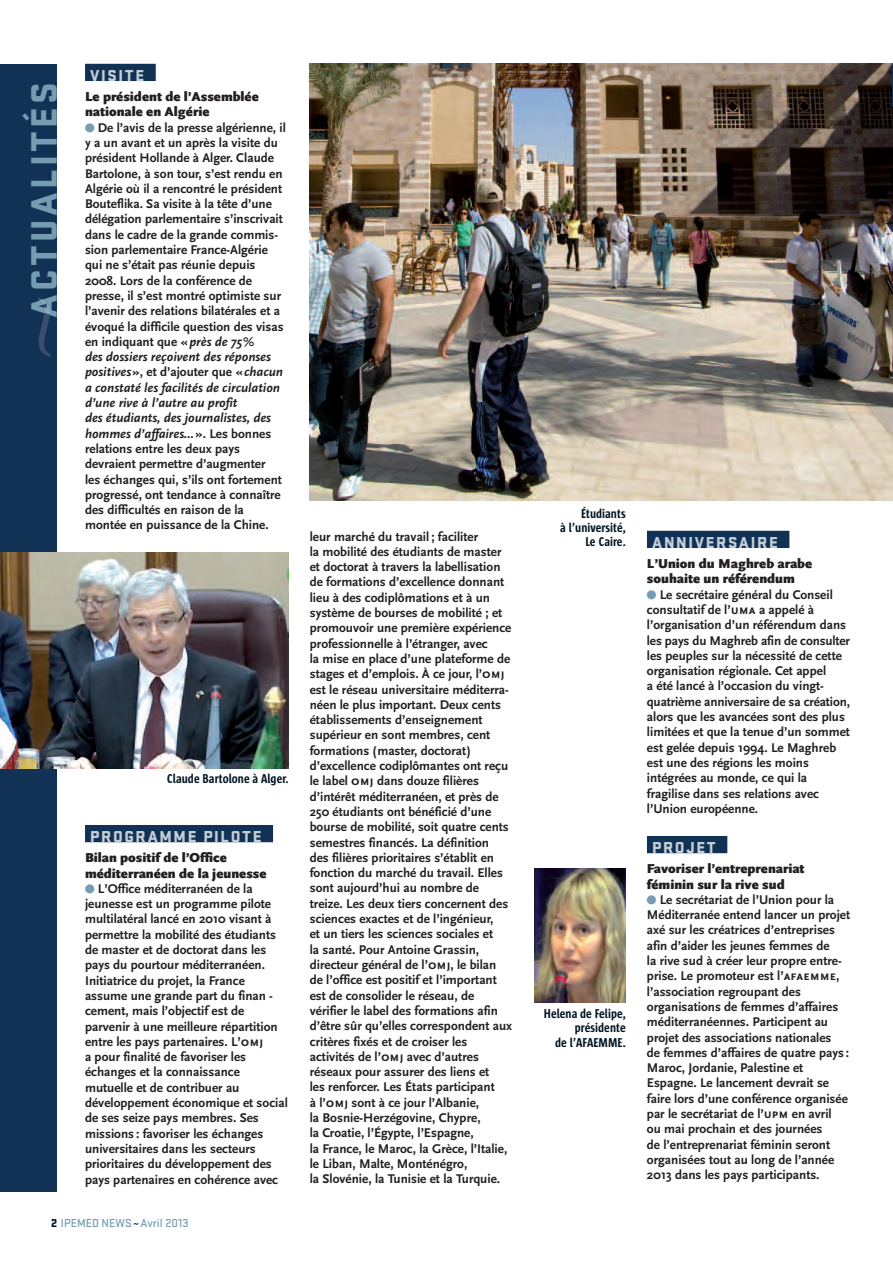
<style>
.page{position:relative;width:893px;height:1263px;background:#fff}
.page>*{position:absolute;margin:0;border:0;box-sizing:border-box;transform-origin:0 0}
.t1{font:900 38.25px "Stratum No 1";letter-spacing:.085em;color:#769cb2}
.t2{font:900 16.5px "Stratum No 1";letter-spacing:.1em;color:#c4cfd7}
.t3{font:900 13.5px/15.3px "Scala Sans";color:#231f20}
.t4{font:700 13.2px/15.3px "Scala Sans";color:#231f20}
.t5{font:700 13.2px/14.2px "Sun Cd";letter-spacing:.005em;color:#001522;text-align:right}
.t6{font:500 12px "Stratum No 1";color:#769cb2}
.s1{color:#113155}
.s2{color:#769cb2}
.s3{font-style:italic}
.s4{font-family:"Scala Sans Caps"}
.s5{font-weight:900;color:#001522}
</style>
<div class="page">
<div style="left:85px;top:825px;width:188px;height:17px;background:#113155"></div>
<div style="left:647px;top:531px;width:142px;height:17px;background:#113155"></div>
<div style="left:647px;top:836px;width:80px;height:17px;background:#113155"></div>
<div style="left:0;top:64px;width:57px;height:1127px;background:#113155"></div>
<svg style="left:38px;top:297px;width:13px;height:60px"></svg>
<img style="left:0;top:553px;width:289px;height:216px">
<img style="left:535px;top:868px;width:91px;height:135px">
<img style="left:310px;top:64px;width:583px;height:436px">
<div style="left:85px;top:64px;width:71px;height:17px;background:#113155"></div>
<hr style="left:892px;top:64px;width:1px;height:42px;background:#113155">
<h1 class="t1" style="left:31px;top:318px;width:236px;rotate:-90deg">ACTUALITÉS</h1>
<p class="t2" style="left:90px;top:70px;width:67px">VISITE <span class="s1">.</span></p>
<p class="t3" style="left:85px;top:89px;width:175px">Le président de l’Assemblée nationale en Algérie</p>
<p class="t4" style="left:85px;top:119px;width:202px"><span class="s2">●</span> De l’avis de la presse algérienne, il y a un avant et un après la visite du président Hollande à Alger. Claude Bartolone, à son tour, s’est rendu en Algérie où il a rencontré le président Bouteflika. Sa visite à la tête d’une délégation parlementaire s’inscrivait dans le cadre de la grande commis - sion parlementaire France-Algérie qui ne s’était pas réunie depuis 2008. Lors de la conférence de presse, il s’est montré optimiste sur l’avenir des relations bilatérales et a évoqué la difficile question des visas en indiquant que «<span class="s3">près de 75%<br>des dossiers reçoivent des réponses positives</span>», et d’ajouter que «<span class="s3">chacun a constaté les facilités de circulation d’une rive à l’autre au profit<br>des étudiants, des journalistes, des hommes d’affaires…</span>». Les bonnes relations entre les deux pays devraient permettre d’augmenter<br>les échanges qui, s’ils ont fortement progressé, ont tendance à connaître des difficultés en raison de la montée en puissance de la Chine.</p>
<p class="t5" style="left:167px;top:772px;width:123px">Claude Bartolone à Alger.</p>
<p class="t2" style="left:90px;top:831px;width:184px">PROGRAMME PILOTE <span class="s1">.</span></p>
<p class="t3" style="left:85px;top:850px;width:183px">Bilan positif de l’Office méditerranéen de la jeunesse</p>
<p class="t4" style="left:85px;top:881px;width:204px"><span class="s2">●</span> L’Office méditerranéen de la jeunesse est un programme pilote multilatéral lancé en 2010 visant à permettre la mobilité des étudiants de master et de doctorat dans les pays du pourtour méditerranéen.<br>Initiatrice du projet, la France assume une grande part du finan - cement, mais l’objectif est de parvenir à une meilleure répartition entre les pays partenaires. L’<span class="s4">omj<br></span>a pour finalité de favoriser les échanges et la connaissance mutuelle et de contribuer au développement économique et social de ses seize pays membres. Ses missions : favoriser les échanges universitaires dans les secteurs prioritaires du développe ment des pays partenaires en cohérence avec</p>
<p class="t6" style="left:51px;top:1218px;width:139px"><span class="s5">2</span> IPEMED NEWS<span class="s1">~</span>Avril 2013</p>
<p class="t5" style="left:560px;top:507px;width:67px">Étudiants<br>à l’université,<br>Le Caire.</p>
<p class="t4" style="left:310px;top:528px;width:204px">leur marché du travail ; faciliter<br>la mobilité des étudiants de master et doctorat à travers la labellisation de formations d’excellence donnant lieu à des codiplômations et à un système de bourses de mobilité ; et promouvoir une première expérience professionnelle à l’étranger, avec<br>la mise en place d’une plateforme de stages et d’emplois. À ce jour, l’<span class="s4">omj </span>est le réseau universitaire méditerra - néen le plus important. Deux cents établissements d’enseignement supérieur en sont membres, cent formations (master, doctorat) d’excellence codiplômantes ont reçu le label <span class="s4">omj</span> dans douze filières d’intérêt méditerra néen, et près de 250 étudiants ont bénéficié d’une bourse de mobilité, soit quatre cents semestres financés. La définition<br>des filières prioritaires s’établit en fonction du marché du travail. Elles sont aujour d’hui au nombre de treize. Les deux tiers concernent des sciences exactes et de l’ingénieur,<br>et un tiers les sciences sociales et<br>la santé. Pour Antoine Grassin, directeur général de l’<span class="s4">omj</span>, le bilan de l’office est positif et l’important est de consolider le réseau, de vérifier le label des formations afin d’être sûr qu’elles correspondent aux critères fixés et de croiser les activités de l’<span class="s4">omj</span> avec d’autres réseaux pour assurer des liens et<br>les renforcer. Les États participant<br>à l’<span class="s4">omj</span> sont à ce jour l’Albanie,<br>la Bosnie-Herzégovine, Chypre,<br>la Croatie, l’Égypte, l’Espagne,<br>la France, le Maroc, la Grèce, l’Italie, le Liban, Malte, Monténégro,<br>la Slovénie, la Tunisie et la Turquie.</p>
<p class="t2" style="left:652px;top:537px;width:139px">ANNIVERSAIRE <span class="s1">.</span></p>
<p class="t3" style="left:647px;top:556px;width:167px">L’Union du Maghreb arabe souhaite un référendum</p>
<p class="t4" style="left:647px;top:586px;width:205px"><span class="s2">●</span> Le secrétaire général du Conseil consultatif de l’<span class="s4">uma</span> a appelé à l’organisation d’un référendum dans les pays du Maghreb afin de consulter les peuples sur la nécessité de cette organisation régionale. Cet appel<br>a été lancé à l’occasion du vingt&shy;quatrième anniversaire de sa création, alors que les avancées sont des plus limitées et que la tenue d’un sommet est gelée depuis 1994. Le Maghreb est une des régions les moins intégrées au monde, ce qui la fragilise dans ses relations avec l’Union européenne.</p>
<p class="t2" style="left:652px;top:842px;width:77px">PROJET <span class="s1">.</span></p>
<p class="t3" style="left:647px;top:861px;width:159px">Favoriser l’entreprenariat féminin sur la rive sud</p>
<p class="t4" style="left:647px;top:891px;width:205px"><span class="s2">●</span> Le secrétariat de l’Union pour la Méditerranée entend lancer un projet axé sur les créatrices d’entreprises afin d’aider les jeunes femmes de<br>la rive sud à créer leur propre entre - prise. Le promoteur est l’<span class="s4">afaemme</span>, l’association regroupant des organisations de femmes d’affaires méditerranéennes. Participent au projet des associations nationales<br>de femmes d’affaires de quatre pays:<br>Maroc, Jordanie, Palestine et Espagne. Le lancement devrait se faire lors d’une conférence organisée par le secrétariat de l’<span class="s4">upm</span> en avril<br>ou mai prochain et des journées<br>de l’entreprenariat féminin seront organisées tout au long de l’année 2013 dans les pays participants.</p>
<p class="t5" style="left:544px;top:1007px;width:83px">Helena de Felipe, présidente<br>de l’AFAEMME.</p>
</div>
